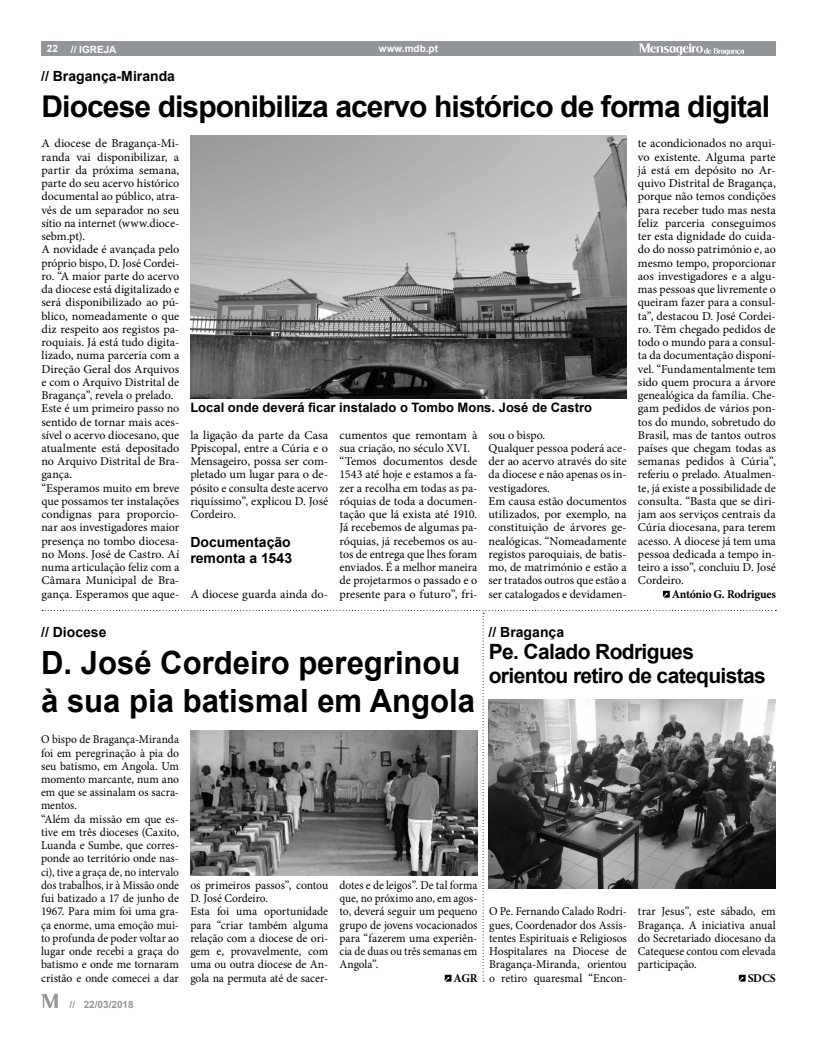
<style>
.page{position:relative;width:817px;height:1049px;background:#fff}
.page>*{position:absolute;margin:0;border:0;box-sizing:border-box;transform-origin:0 0}
.t1{font:700 32px/38px "Arial";color:#000}
.t2{font:700 30px "Arial";letter-spacing:-.03em;color:#000}
.t3{font:700 21px/24px "Arial";letter-spacing:-.03em;color:#000}
.t4{font:700 14px/16px "Arial";color:#000}
.t5{font:700 13px "Arial";color:#000}
.t6{font:12px/13.2px "Minion Pro";letter-spacing:-.005em;color:#000}
.t7{font:12px/13.2px "Minion Pro";letter-spacing:-.005em;color:#000;text-align:justify;scale:.95 1}
.t8{font:700 12px "Minion Pro";letter-spacing:-.02em;color:#000}
.t9{font:700 10px "Arial";color:#fff}
.t10{font:700 10px "Arial";color:#939598}
</style>
<div class="page">
<div style="left:41px;top:41px;width:734px;height:14px;background:#939598"></div>
<svg style="left:41px;top:994px;width:17px;height:14px"></svg>
<svg style="left:639px;top:43px;width:105px;height:12px"></svg>
<img style="left:190px;top:135px;width:436px;height:264px">
<svg style="left:662px;top:591px;width:7px;height:7px"></svg>
<svg style="left:42px;top:610px;width:734px;height:371px"></svg>
<p class="t9" style="left:47px;top:43px;width:13px">22</p>
<p class="t9" style="left:71px;top:44px;width:47px">// IGREJA</p>
<p class="t9" style="left:379px;top:43px;width:61px">www.mdb.pt</p>
<p class="t4" style="left:41px;top:68px;width:135px">// Bragança-Miranda</p>
<h2 class="t2" style="left:41px;top:89px;width:730px">Diocese disponibiliza acervo histórico de forma digital</h2>
<p class="t6" style="left:41px;top:137px;width:139px">A diocese de Bragança-Mi&shy;randa vai disponibilizar, a partir da próxima semana, parte do seu acervo histórico documental ao público, atra&shy;vés de um separador no seu sítio na internet (www.dioce&shy;sebm.pt).<br>A novidade é avançada pelo próprio bispo, D. José Cordei&shy;ro. “A maior parte do acervo da diocese está digitalizado e será disponibilizado ao pú&shy;blico, nomeadamente o que diz respeito aos registos pa&shy;roquiais. Já está tudo digita&shy;lizado, numa parceria com a<br>Direção Geral dos Arquivos e com o Arquivo Distrital de<br>Bragança”, revela o prelado.<br>Este é um primeiro passo no sentido de tornar mais aces&shy;sível o acervo diocesano, que atualmente está depositado no Arquivo Distrital de Bra&shy;gança.<br>“Esperamos muito em breve que possamos ter instalações condignas para proporcio&shy;nar aos investigadores maior presença no tombo diocesa&shy;no Mons. José de Castro. Aí numa articulação feliz com a<br>Câmara Municipal de Bra&shy;gança. Esperamos que aque-</p>
<p class="t6" style="left:638px;top:137px;width:139px;text-align:justify">te acondicionados no arqui&shy;vo existente. Alguma parte já está em depósito no Ar&shy;quivo Distrital de Bragança, porque não temos condições para receber tudo mas nesta feliz parceria conseguimos ter esta dignidade do cuida&shy;do do nosso património e, ao mesmo tempo, proporcionar aos investigadores e a algu&shy;mas pessoas que livremente o queiram fazer para a consul&shy;ta”, destacou D. José Cordei&shy;ro. Têm chegado pedidos de todo o mundo para a consul&shy;ta da documentação disponí&shy;vel. “Fundamentalmente tem sido quem procura a árvore genealógica da família. Che&shy;gam pedidos de vários pon&shy;tos do mundo, sobretudo do Brasil, mas de tantos outros países que chegam todas as semanas pedidos à Cúria”, referiu o prelado. Atualmen&shy;te, já existe a possibilidade de consulta. “Basta que se diri&shy;jam aos serviços centrais da Cúria diocesana, para terem acesso. A diocese já tem uma pessoa dedicada a tempo in&shy;teiro a isso”, concluiu D. José Cordeiro.</p>
<p class="t8" style="left:671px;top:585px;width:105px">António G. Rodrigues</p>
<p class="t5" style="left:190px;top:400px;width:403px">Local onde deverá ficar instalado o Tombo Mons. José de Castro</p>
<p class="t6" style="left:339px;top:428px;width:139px">cumentos que remontam à sua criação, no século XVI. “Temos documentos desde<br>1543 até hoje e estamos a fa&shy;zer a recolha em todas as pa&shy;róquias de toda a documen&shy;tação que lá exista até 1910.<br>Já recebemos de algumas pa&shy;róquias, já recebemos os au&shy;tos de entrega que lhes foram enviados. É a melhor maneira de projetarmos o passado e o presente para o futuro”, fri-</p>
<p class="t6" style="left:488px;top:428px;width:139px">sou o bispo.<br>Qualquer pessoa poderá ace&shy;der ao acervo através do site da diocese e não apenas os in&shy;vestigadores.<br>Em causa estão documentos utilizados, por exemplo, na constituição de árvores ge&shy;nealógicas. “Nomeadamente registos paroquiais, de batis&shy;mo, de matrimónio e estão a ser tratados outros que estão a ser catalogados e devidamen-</p>
<p class="t6" style="left:190px;top:428px;width:139px;text-align:justify">la ligação da parte da Casa Ppiscopal, entre a Cúria e o Mensageiro, possa ser com&shy;pletado um lugar para o de&shy;pósito e consulta deste acervo riquíssimo”, explicou D. José Cordeiro.</p>
<p class="t4" style="left:190px;top:534px;width:103px">Documentação remonta a 1543</p>
<p class="t6" style="left:190px;top:587px;width:139px">A diocese guarda ainda do-</p>
<p class="t4" style="left:41px;top:624px;width:67px">// Diocese</p>
<h1 class="t1" style="left:41px;top:644px;width:435px">D. José Cordeiro peregrinou à sua pia batismal em Angola</h1>
<p class="t7" style="left:41px;top:733px;width:147px;text-align:left">O bispo de Bragança-Miranda foi em peregrinação à pia do seu batismo, em Angola. Um momento marcante, num ano em que se assinalam os sacra&shy;mentos.<br>“Além da missão em que es&shy;tive em três dioceses (Caxito,<br>Luanda e Sumbe, que corres&shy;ponde ao território onde nas&shy;ci), tive a graça de, no intervalo dos trabalhos, ir à Missão onde fui batizado a 17 de junho de<br>1967. Para mim foi uma gra&shy;ça enorme, uma emoção mui&shy;to profunda de poder voltar ao lugar onde recebi a graça do batismo e onde me tornaram cristão e onde comecei a dar</p>
<p class="t6" style="left:190px;top:878px;width:139px">os primeiros passos”, contou<br>D. José Cordeiro.<br>Esta foi uma oportunidade para “criar também alguma relação com a diocese de ori&shy;gem e, provavelmente, com uma ou outra diocese de An&shy;gola na permuta até de sacer-</p>
<p class="t7" style="left:339px;top:878px;width:147px">dotes e de leigos”. De tal forma que, no próximo ano, em agos&shy;to, deverá seguir um pequeno grupo de jovens vocacionados para “fazerem uma experiên&shy;cia de duas ou três semanas em Angola”.</p>
<p class="t8" style="left:453px;top:969px;width:25px">AGR</p>
<p class="t10" style="left:70px;top:998px;width:66px">// 22/03/2018</p>
<p class="t4" style="left:488px;top:624px;width:77px">// Bragança</p>
<h3 class="t3" style="left:488px;top:639px;width:278px">Pe. Calado Rodrigues orientou retiro de catequistas</h3>
<p class="t7" style="left:489px;top:905px;width:146px">O Pe. Fernando Calado Rodri&shy;gues, Coordenador dos Assis&shy;tentes Espirituais e Religiosos Hospitalares na Diocese de Bragança-Miranda, orientou o retiro quaresmal “Encon-</p>
<p class="t6" style="left:638px;top:905px;width:139px;text-align:justify">trar Jesus”, este sábado, em Bragança. A iniciativa anual do Secretariado diocesano da Catequese contou com elevada participação.</p>
<p class="t8" style="left:747px;top:969px;width:30px">SDCS</p>
</div>
